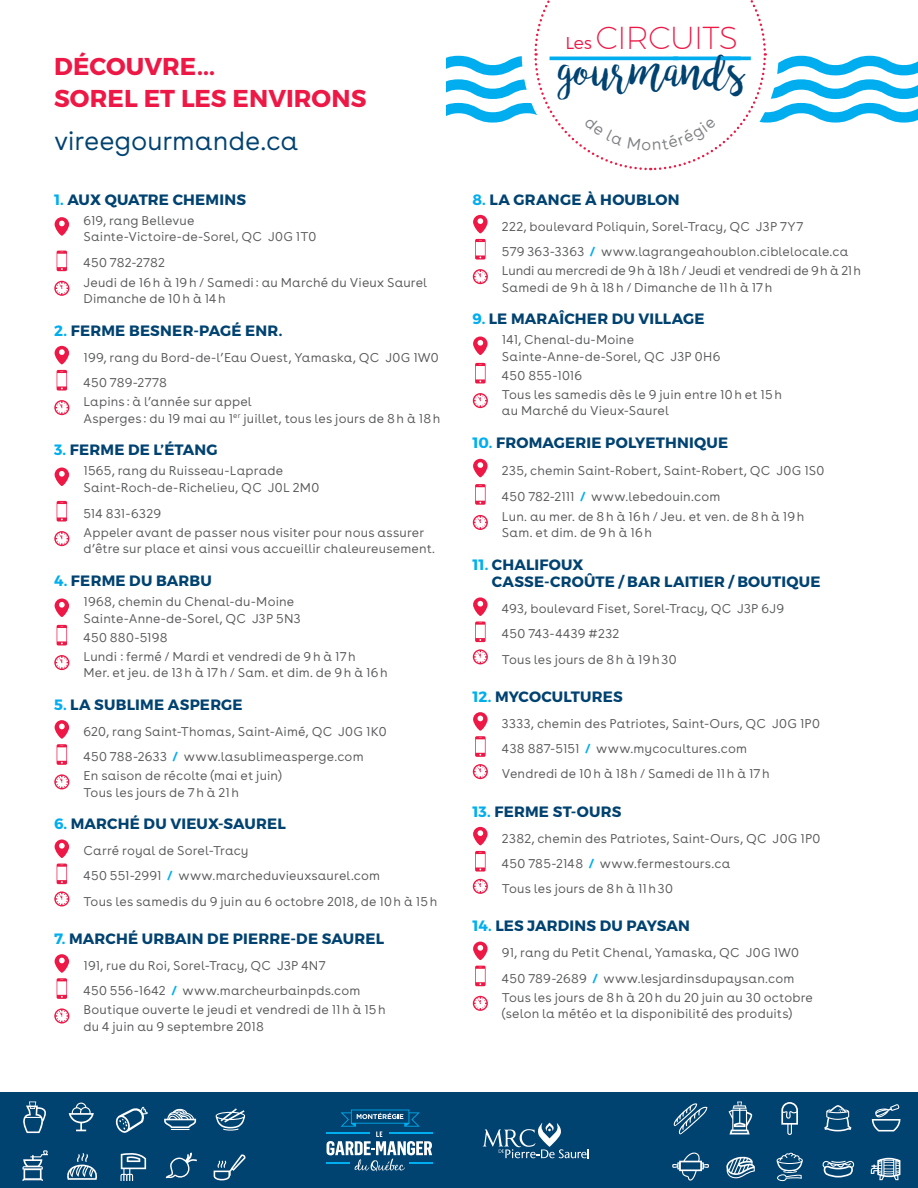
<style>
.page{position:relative;width:918px;height:1188px;background:#fff}
.page>*{position:absolute;margin:0;border:0;box-sizing:border-box;transform-origin:0 0}
.t1{font:46.5px "bromello";letter-spacing:.005em;color:#004270}
.t2{font:200 31.8px "Montserrat";letter-spacing:-.015em;color:#ed1845}
.t3{font:300 27.9px "Buenos Aires";letter-spacing:-.005em;color:#004270}
.t4{font:700 24.45px/32.7px "Montserrat";color:#ed1845}
.t5{font:700 15px/17.4px "Montserrat";letter-spacing:.01em;color:#004270}
.t6{font:300 13.5px/16.5px "Buenos Aires";letter-spacing:.01em;color:#57585a}
.t7{font:300 13.5px "Buenos Aires";letter-spacing:-.01em;color:#57585a}
.s1{color:#00aeef}
.s2{font-weight:700;color:#00aeef}
.s3{font-weight:300;font-size:17.1px}
</style>
<div class="page">
<div style="left:0;top:1093px;width:918px;height:95px;background:#004270"></div>
<svg style="left:216px;top:1108px;width:29px;height:23px"></svg>
<svg style="left:164px;top:1109px;width:32px;height:21px"></svg>
<svg style="left:116px;top:1107px;width:32px;height:26px"></svg>
<svg style="left:120px;top:1153px;width:26px;height:27px"></svg>
<svg style="left:166px;top:1153px;width:31px;height:26px"></svg>
<svg style="left:214px;top:1154px;width:32px;height:26px"></svg>
<svg style="left:23px;top:1102px;width:23px;height:31px"></svg>
<svg style="left:69px;top:1103px;width:25px;height:28px"></svg>
<svg style="left:23px;top:1150px;width:25px;height:30px"></svg>
<svg style="left:67px;top:1153px;width:30px;height:27px"></svg>
<svg style="left:824px;top:1105px;width:27px;height:26px"></svg>
<svg style="left:822px;top:1161px;width:32px;height:16px"></svg>
<svg style="left:777px;top:1153px;width:26px;height:28px"></svg>
<svg style="left:781px;top:1102px;width:17px;height:33px"></svg>
<svg style="left:729px;top:1102px;width:24px;height:32px"></svg>
<svg style="left:726px;top:1157px;width:29px;height:21px"></svg>
<svg style="left:672px;top:1152px;width:37px;height:29px"></svg>
<svg style="left:673px;top:1103px;width:34px;height:32px"></svg>
<svg style="left:871px;top:1158px;width:29px;height:22px"></svg>
<svg style="left:872px;top:1104px;width:28px;height:27px"></svg>
<svg style="left:326px;top:1110px;width:107px;height:61px"></svg>
<svg style="left:482px;top:1123px;width:107px;height:35px"></svg>
<svg style="left:55px;top:217px;width:14px;height:19px"></svg>
<svg style="left:57px;top:251px;width:10px;height:20px"></svg>
<svg style="left:54px;top:281px;width:15px;height:15px"></svg>
<svg style="left:55px;top:346px;width:14px;height:18px"></svg>
<svg style="left:57px;top:370px;width:10px;height:21px"></svg>
<svg style="left:54px;top:400px;width:15px;height:15px"></svg>
<svg style="left:55px;top:468px;width:14px;height:18px"></svg>
<svg style="left:57px;top:501px;width:10px;height:21px"></svg>
<svg style="left:54px;top:531px;width:15px;height:15px"></svg>
<svg style="left:55px;top:599px;width:14px;height:18px"></svg>
<svg style="left:57px;top:625px;width:10px;height:20px"></svg>
<svg style="left:54px;top:655px;width:15px;height:15px"></svg>
<svg style="left:55px;top:720px;width:14px;height:45px"></svg>
<svg style="left:54px;top:774px;width:15px;height:15px"></svg>
<svg style="left:55px;top:839px;width:14px;height:19px"></svg>
<svg style="left:57px;top:864px;width:10px;height:20px"></svg>
<svg style="left:54px;top:891px;width:15px;height:15px"></svg>
<svg style="left:55px;top:954px;width:14px;height:45px"></svg>
<svg style="left:54px;top:1008px;width:15px;height:16px"></svg>
<svg style="left:473px;top:215px;width:15px;height:18px"></svg>
<svg style="left:475px;top:239px;width:11px;height:21px"></svg>
<svg style="left:473px;top:269px;width:15px;height:15px"></svg>
<svg style="left:473px;top:337px;width:15px;height:18px"></svg>
<svg style="left:475px;top:363px;width:11px;height:20px"></svg>
<svg style="left:473px;top:393px;width:15px;height:15px"></svg>
<svg style="left:473px;top:459px;width:15px;height:18px"></svg>
<svg style="left:475px;top:484px;width:11px;height:21px"></svg>
<svg style="left:473px;top:515px;width:15px;height:15px"></svg>
<svg style="left:473px;top:597px;width:15px;height:19px"></svg>
<svg style="left:475px;top:622px;width:11px;height:20px"></svg>
<svg style="left:473px;top:649px;width:15px;height:15px"></svg>
<svg style="left:473px;top:712px;width:15px;height:45px"></svg>
<svg style="left:473px;top:764px;width:15px;height:15px"></svg>
<svg style="left:473px;top:827px;width:15px;height:18px"></svg>
<svg style="left:475px;top:851px;width:11px;height:21px"></svg>
<svg style="left:473px;top:879px;width:15px;height:15px"></svg>
<svg style="left:473px;top:942px;width:15px;height:18px"></svg>
<svg style="left:475px;top:966px;width:11px;height:20px"></svg>
<svg style="left:473px;top:996px;width:15px;height:15px"></svg>
<svg style="left:446px;top:0;width:472px;height:171px"></svg>
<p class="t4" style="left:54px;top:50px;width:314px">DÉCOUVRE...<br>SOREL ET LES ENVIRONS</p>
<p class="t3" style="left:54px;top:123px;width:246px">vireegourmande.ca</p>
<p class="t5" style="left:54px;top:191px;width:194px"><span class="s1">1.</span> AUX QUATRE CHEMINS</p>
<p class="t6" style="left:83px;top:212px;width:234px">619, rang Bellevue<br>Sainte-Victoire-de-Sorel, QC J0G 1T0</p>
<p class="t6" style="left:83px;top:255px;width:83px">450 782-2782</p>
<p class="t6" style="left:83px;top:274px;width:345px">Jeudi de 16h à 19h / Samedi : au Marché du Vieux Saurel</p>
<p class="t6" style="left:83px;top:290px;width:144px">Dimanche de 10h à 14h</p>
<p class="t5" style="left:54px;top:322px;width:230px"><span class="s1">2.</span> FERME BESNER-PAGÉ ENR.</p>
<p class="t6" style="left:83px;top:349px;width:357px">199, rang du Bord-de-l’Eau Ouest, Yamaska, QC J0G 1W0</p>
<p class="t6" style="left:83px;top:374px;width:85px">450 789-2778</p>
<p class="t6" style="left:83px;top:393px;width:170px">Lapins : à l’année sur appel</p>
<p class="t6" style="left:83px;top:410px;width:359px">Asperges : du 19 mai au 1<sup>er</sup> juillet, tous les jours de 8h à 18h</p>
<p class="t5" style="left:54px;top:441px;width:165px"><span class="s1">3.</span> FERME DE L’ÉTANG</p>
<p class="t6" style="left:83px;top:462px;width:237px">1565, rang du Ruisseau-Laprade<br>Saint-Roch-de-Richelieu, QC J0L 2M0</p>
<p class="t6" style="left:83px;top:505px;width:79px">514 831-6329</p>
<p class="t6" style="left:83px;top:524px;width:353px">Appeler avant de passer nous visiter pour nous assurer d’être sur place et ainsi vous accueillir chaleureusement.</p>
<p class="t5" style="left:54px;top:572px;width:159px"><span class="s1">4.</span> FERME DU BARBU</p>
<p class="t6" style="left:83px;top:593px;width:219px">1968, chemin du Chenal-du-Moine<br>Sainte-Anne-de-Sorel, QC J3P 5N3</p>
<p class="t6" style="left:83px;top:629px;width:86px">450 880-5198</p>
<p class="t6" style="left:83px;top:648px;width:274px">Lundi : fermé / Mardi et vendredi de 9h à 17h</p>
<p class="t6" style="left:83px;top:665px;width:306px">Mer. et jeu. de 13h à 17h / Sam. et dim. de 9h à 16h</p>
<p class="t5" style="left:54px;top:696px;width:190px"><span class="s1">5.</span> LA SUBLIME ASPERGE</p>
<p class="t6" style="left:83px;top:723px;width:305px">620, rang Saint-Thomas, Saint-Aimé, QC J0G 1K0</p>
<p class="t6" style="left:83px;top:748px;width:282px">450 788-2633 <span class="s2">/</span> www.lasublimeasperge.com</p>
<p class="t6" style="left:83px;top:767px;width:200px">En saison de récolte (mai et juin)</p>
<p class="t6" style="left:83px;top:784px;width:157px">Tous les jours de 7h à 21h</p>
<p class="t5" style="left:54px;top:815px;width:233px"><span class="s1">6.</span> MARCHÉ DU VIEUX-SAUREL</p>
<p class="t6" style="left:83px;top:842px;width:166px">Carré royal de Sorel-Tracy</p>
<p class="t6" style="left:83px;top:868px;width:298px">450 551-2991 <span class="s2">/</span> www.marcheduvieuxsaurel.com</p>
<p class="t6" style="left:83px;top:893px;width:355px">Tous les samedis du 9 juin au 6 octobre 2018, de 10h à 15h</p>
<p class="t5" style="left:54px;top:930px;width:332px"><span class="s1">7.</span> MARCHÉ URBAIN DE PIERRE-DE SAUREL</p>
<p class="t6" style="left:83px;top:957px;width:244px">191, rue du Roi, Sorel-Tracy, QC J3P 4N7</p>
<p class="t6" style="left:83px;top:982px;width:279px">450 556-1642 <span class="s2">/</span> www.marcheurbainpds.com</p>
<p class="t6" style="left:83px;top:1001px;width:304px">Boutique ouverte le jeudi et vendredi de 11h à 15h du 4 juin au 9 septembre 2018</p>
<p class="t2" style="left:565px;top:18px;width:174px"><span class="s3">Les</span> CIRCUITS</p>
<p class="t1" style="left:560px;top:43px;width:186px">gourmands</p>
<p class="t5" style="left:473px;top:191px;width:209px"><span class="s1">8.</span> LA GRANGE À HOUBLON</p>
<p class="t6" style="left:502px;top:218px;width:303px">222, boulevard Poliquin, Sorel-Tracy, QC J3P 7Y7</p>
<p class="t6" style="left:502px;top:243px;width:348px">579 363-3363 <span class="s2">/</span> www.lagrangeahoublon.ciblelocale.ca</p>
<p class="t7" style="left:502px;top:262px;width:361px">Lundi au mercredi de 9h à 18h / Jeudi et vendredi de 9h à 21h</p>
<p class="t6" style="left:502px;top:279px;width:272px">Samedi de 9h à 18h / Dimanche de 11h à 17h</p>
<p class="t5" style="left:473px;top:310px;width:234px"><span class="s1">9.</span> LE MARAÎCHER DU VILLAGE</p>
<p class="t6" style="left:502px;top:331px;width:220px">141, Chenal-du-Moine<br>Sainte-Anne-de-Sorel, QC J3P 0H6</p>
<p class="t6" style="left:502px;top:367px;width:82px">450 855-1016</p>
<p class="t6" style="left:502px;top:386px;width:282px">Tous les samedis dès le 9 juin entre 10h et 15h au Marché du Vieux-Saurel</p>
<p class="t5" style="left:473px;top:434px;width:257px"><span class="s1">10.</span> FROMAGERIE POLYETHNIQUE</p>
<p class="t6" style="left:502px;top:462px;width:324px">235, chemin Saint-Robert, Saint-Robert, QC J0G 1S0</p>
<p class="t6" style="left:502px;top:488px;width:220px">450 782-2111 <span class="s2">/</span> www.lebedouin.com</p>
<p class="t6" style="left:502px;top:508px;width:304px">Lun. au mer. de 8h à 16h / Jeu. et ven. de 8h à 19h</p>
<p class="t6" style="left:502px;top:524px;width:152px">Sam. et dim. de 9h à 16h</p>
<p class="t5" style="left:492px;top:556px;width:330px;text-indent:-19px"><span class="s1">11.</span> CHALIFOUX<br>CASSE-CROÛTE / BAR LAITIER / BOUTIQUE</p>
<p class="t6" style="left:502px;top:600px;width:284px">493, boulevard Fiset, Sorel-Tracy, QC J3P 6J9</p>
<p class="t6" style="left:502px;top:625px;width:119px">450 743-4439 #232</p>
<p class="t6" style="left:502px;top:651px;width:176px">Tous les jours de 8h à 19h30</p>
<p class="t5" style="left:473px;top:688px;width:152px"><span class="s1">12.</span> MYCOCULTURES</p>
<p class="t6" style="left:502px;top:715px;width:319px">3333, chemin des Patriotes, Saint-Ours, QC J0G 1P0</p>
<p class="t6" style="left:502px;top:740px;width:247px">438 887-5151 <span class="s2">/</span> www.mycocultures.com</p>
<p class="t6" style="left:502px;top:765px;width:269px">Vendredi de 10h à 18h / Samedi de 11h à 17h</p>
<p class="t5" style="left:473px;top:803px;width:150px"><span class="s1">13.</span> FERME ST-OURS</p>
<p class="t6" style="left:502px;top:830px;width:320px">2382, chemin des Patriotes, Saint-Ours, QC J0G 1P0</p>
<p class="t6" style="left:502px;top:855px;width:230px">450 785-2148 <span class="s2">/</span> www.fermestours.ca</p>
<p class="t6" style="left:502px;top:880px;width:173px">Tous les jours de 8h à 11h30</p>
<p class="t5" style="left:473px;top:918px;width:219px"><span class="s1">14.</span> LES JARDINS DU PAYSAN</p>
<p class="t6" style="left:502px;top:944px;width:299px">91, rang du Petit Chenal, Yamaska, QC J0G 1W0</p>
<p class="t6" style="left:502px;top:970px;width:294px">450 789-2689 <span class="s2">/</span> www.lesjardinsdupaysan.com</p>
<p class="t6" style="left:502px;top:989px;width:312px">Tous les jours de 8h à 20h du 20 juin au 30 octobre (selon la météo et la disponibilité des produits)</p>
</div>
